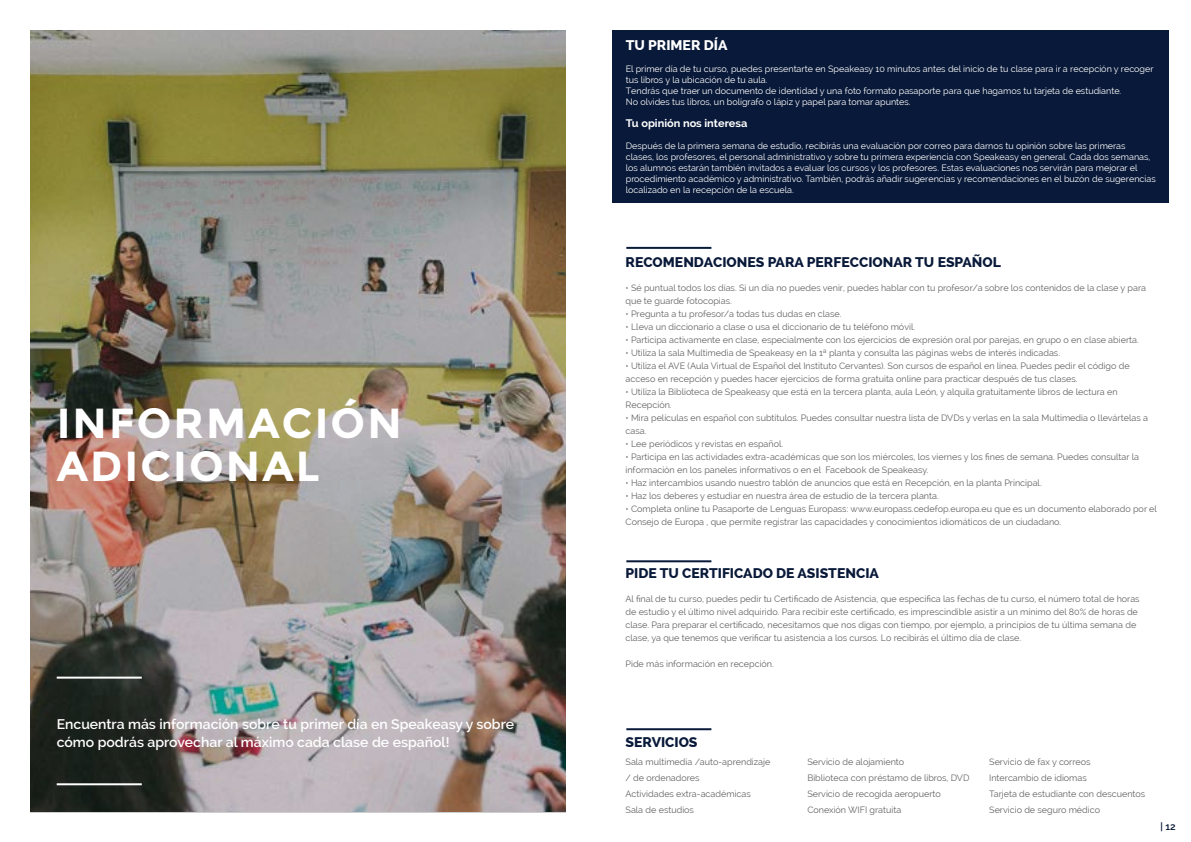
<style>
.page{position:relative;width:1191px;height:842px;background:#fff}
.page>*{position:absolute;margin:0;border:0;box-sizing:border-box;transform-origin:0 0}
.t1{font:700 42px/43px "Montserrat";letter-spacing:.05em;color:#fff}
.t2{font:600 14px/18px "Raleway";color:#fff}
.t3{font:800 14px "Raleway";color:#091939}
.t4{font:800 14px "Raleway";color:#fff}
.t5{font:700 11px "Raleway";color:#fff}
.t6{font:600 10px "Raleway";color:#091939}
.t7{font:9px/13px "Raleway";color:#646363}
.t8{font:9px/11px "Raleway";color:#fff}
</style>
<div class="page">
<div style="left:612px;top:30px;width:557px;height:172px;background:#091939"></div>
<hr style="left:626px;top:247px;width:85px;height:2px;background:#091939">
<hr style="left:626px;top:728px;width:85px;height:2px;background:#091939">
<img style="left:30px;top:30px;width:535px;height:783px">
<hr style="left:57px;top:783px;width:85px;height:2px;background:#fff">
<hr style="left:57px;top:677px;width:85px;height:2px;background:#fff">
<hr style="left:626px;top:560px;width:85px;height:2px;background:#091939">
<h1 class="t1" style="left:57px;top:401px;width:346px">INFORMACIÓN<br>ADICIONAL</h1>
<h2 class="t2" style="left:57px;top:715px;width:459px">Encuentra más información sobre tu primer día en Speakeasy y sobre cómo podrás aprovechar al máximo cada clase de español!</h2>
<h2 class="t4" style="left:626px;top:37px;width:103px">TU PRIMER DÍA</h2>
<p class="t8" style="left:626px;top:63px;width:529px">El primer día de tu curso, puedes presentarte en Speakeasy 10 minutos antes del inicio de tu clase para ir a recepción y recoger tus libros y la ubicación de tu aula.<br>Tendrás que traer un documento de identidad y una foto formato pasaporte para que hagamos tu tarjeta de estudiante.<br>No olvides tus libros, un bolígrafo o lápiz y papel para tomar apuntes.</p>
<p class="t5" style="left:626px;top:117px;width:123px">Tu opinión nos interesa</p>
<p class="t8" style="left:626px;top:140px;width:531px">Después de la primera semana de estudio, recibirás una evaluación por correo para darnos tu opinión sobre las primeras clases, los profesores, el personal administrativo y sobre tu primera experiencia con Speakeasy en general. Cada dos semanas, los alumnos estarán también invitados a evaluar los cursos y los profesores. Estas evaluaciones nos servirán para mejorar el procedimiento académico y administrativo. También, podrás añadir sugerencias y recomendaciones en el buzón de sugerencias localizado en la recepción de la escuela.</p>
<h2 class="t3" style="left:625px;top:254px;width:377px">RECOMENDACIONES PARA PERFECCIONAR TU ESPAÑOL</h2>
<p class="t7" style="left:625px;top:281px;width:522px">• Sé puntual todos los días. Si un día no puedes venir, puedes hablar con tu profesor/a sobre los contenidos de la clase y para que te guarde fotocopias.</p>
<p class="t7" style="left:625px;top:307px;width:217px">• Pregunta a tu profesor/a todas tus dudas en clase.</p>
<p class="t7" style="left:625px;top:320px;width:291px">• Lleva un diccionario a clase o usa el diccionario de tu teléfono móvil.</p>
<p class="t7" style="left:625px;top:333px;width:515px">• Participa activamente en clase, especialmente con los ejercicios de expresión oral por parejas, en grupo o en clase abierta.</p>
<p class="t7" style="left:625px;top:346px;width:436px">• Utiliza la sala Multimedia de Speakeasy en la 1ª planta y consulta las páginas webs de interés indicadas.</p>
<p class="t7" style="left:625px;top:359px;width:506px">• Utiliza el AVE (Aula Virtual de Español del Instituto Cervantes). Son cursos de español en línea. Puedes pedir el código de acceso en recepción y puedes hacer ejercicios de forma gratuita online para practicar después de tus clases.</p>
<p class="t7" style="left:625px;top:385px;width:493px">• Utiliza la Biblioteca de Speakeasy que está en la tercera planta, aula León, y alquila gratuitamente libros de lectura en<br>Recepción.</p>
<p class="t7" style="left:625px;top:411px;width:524px">• Mira películas en español con subtítulos. Puedes consultar nuestra lista de DVDs y verlas en la sala Multimedia o llevártelas a casa.</p>
<p class="t7" style="left:625px;top:437px;width:159px">• Lee periódicos y revistas en español.</p>
<p class="t7" style="left:625px;top:450px;width:515px">• Participa en las actividades extra-académicas que son los miércoles, los viernes y los fines de semana. Puedes consultar la información en los paneles informativos o en el Facebook de Speakeasy.</p>
<p class="t7" style="left:625px;top:476px;width:418px">• Haz intercambios usando nuestro tablón de anuncios que está en Recepción, en la planta Principal.</p>
<p class="t7" style="left:625px;top:489px;width:315px">• Haz los deberes y estudiar en nuestra área de estudio de la tercera planta.</p>
<p class="t7" style="left:625px;top:502px;width:533px">• Completa online tu Pasaporte de Lenguas Europass: www.europass.cedefop.europa.eu que es un documento elaborado por el<br>Consejo de Europa , que permite registrar las capacidades y conocimientos idiomáticos de un ciudadano.</p>
<h2 class="t3" style="left:625px;top:565px;width:255px">PIDE TU CERTIFICADO DE ASISTENCIA</h2>
<p class="t7" style="left:625px;top:592px;width:515px">Al final de tu curso, puedes pedir tu Certificado de Asistencia, que especifica las fechas de tu curso, el número total de horas de estudio y el último nivel adquirido. Para recibir este certificado, es imprescindible asistir a un mínimo del 80% de horas de clase. Para preparar el certificado, necesitamos que nos digas con tiempo, por ejemplo, a principios de tu última semana de clase, ya que tenemos que verificar tu asistencia a los cursos. Lo recibirás el último día de clase.</p>
<p class="t7" style="left:625px;top:657px;width:150px">Pide más información en recepción.</p>
<h2 class="t3" style="left:625px;top:734px;width:74px">SERVICIOS</h2>
<p class="t7" style="left:625px;top:753px;width:146px;line-height:16px">Sala multimedia /auto-aprendizaje / de ordenadores<br>Actividades extra-académicas<br>Sala de estudios</p>
<p class="t7" style="left:807px;top:753px;width:164px;line-height:16px">Servicio de alojamiento<br>Biblioteca con préstamo de libros, DVD<br>Servicio de recogida aeropuerto<br>Conexión WIFI gratuita</p>
<p class="t7" style="left:989px;top:753px;width:157px;line-height:16px">Servicio de fax y correos<br>Intercambio de idiomas<br>Tarjeta de estudiante con descuentos<br>Servicio de seguro médico</p>
<p class="t6" style="left:1160px;top:820px;width:17px">| 12</p>
</div>
